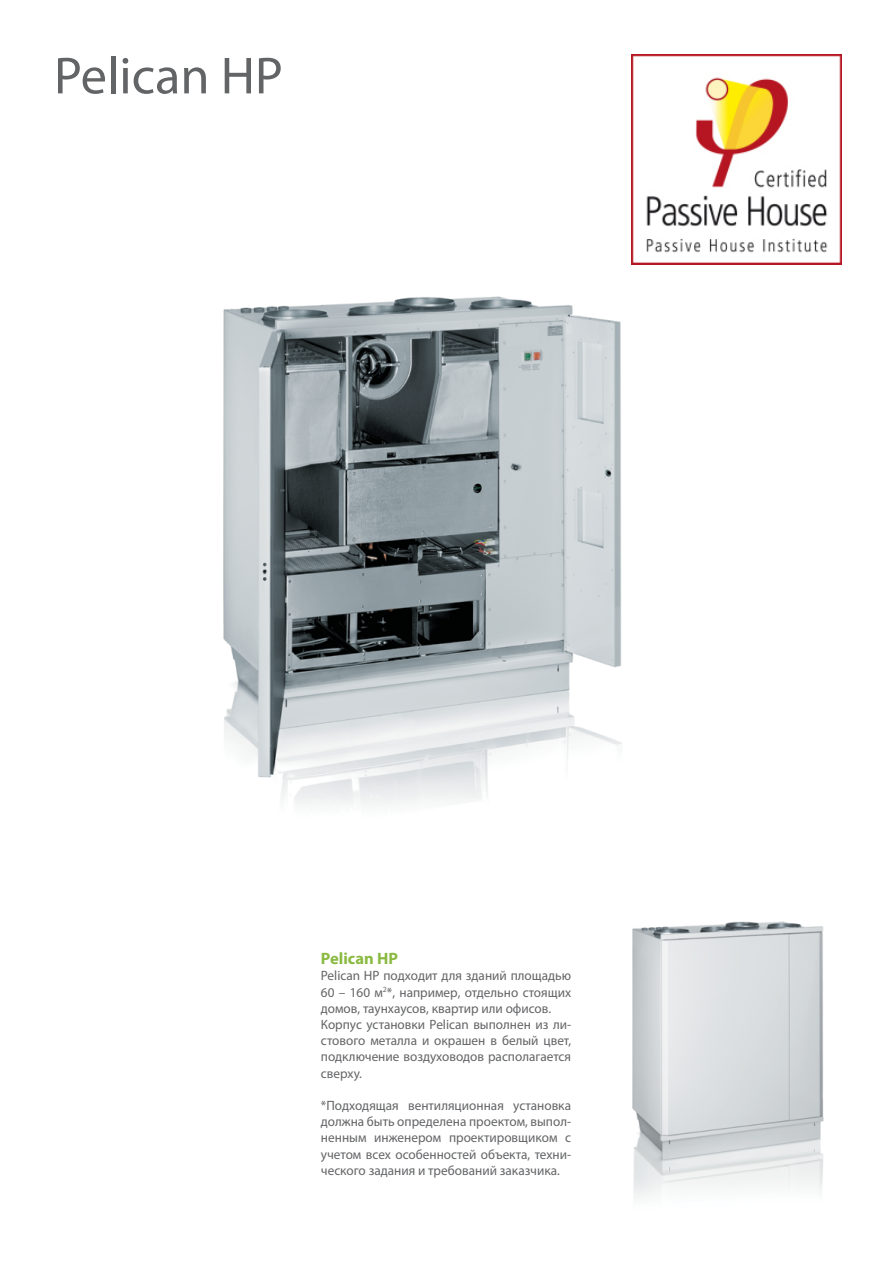
<style>
.page{position:relative;width:893px;height:1263px;background:#fff}
.page>*{position:absolute;margin:0;border:0;box-sizing:border-box;transform-origin:0 0}
.t1{font:52.5px "Myriad Pro";color:#636466}
.t2{font:700 16.5px "Myriad Pro";color:#8aba41}
.t3{font:13.5px/16.2px "Myriad Pro";color:#636466}
</style>
<div class="page">
<img style="left:632px;top:921px;width:192px;height:277px">
<img style="left:223px;top:264px;width:438px;height:541px">
<img style="left:631px;top:54px;width:211px;height:210px">
<h1 class="t1" style="left:54px;top:43px;width:230px">Pelican HP</h1>
<p class="t2" style="left:321px;top:948px;width:79px">Pelican HP</p>
<p class="t3" style="left:321px;top:967px;width:252px">Pelican HP подходит для зданий площадью 60 – 160 м<sup>2</sup>*, например, отдельно стоящих домов, таунхаусов, квартир или офисов.<br>Корпус установки Pelican выполнен из ли&shy;стового металла и окрашен в белый цвет, подключение воздуховодов располагается сверху.</p>
<p class="t3" style="left:321px;top:1097px;width:252px;text-align:justify">*Подходящая вентиляционная установка должна быть определена проектом, выпол&shy;ненным инженером проектировщиком с учетом всех особенностей объекта, техни&shy;ческого задания и требований заказчика.</p>
</div>
